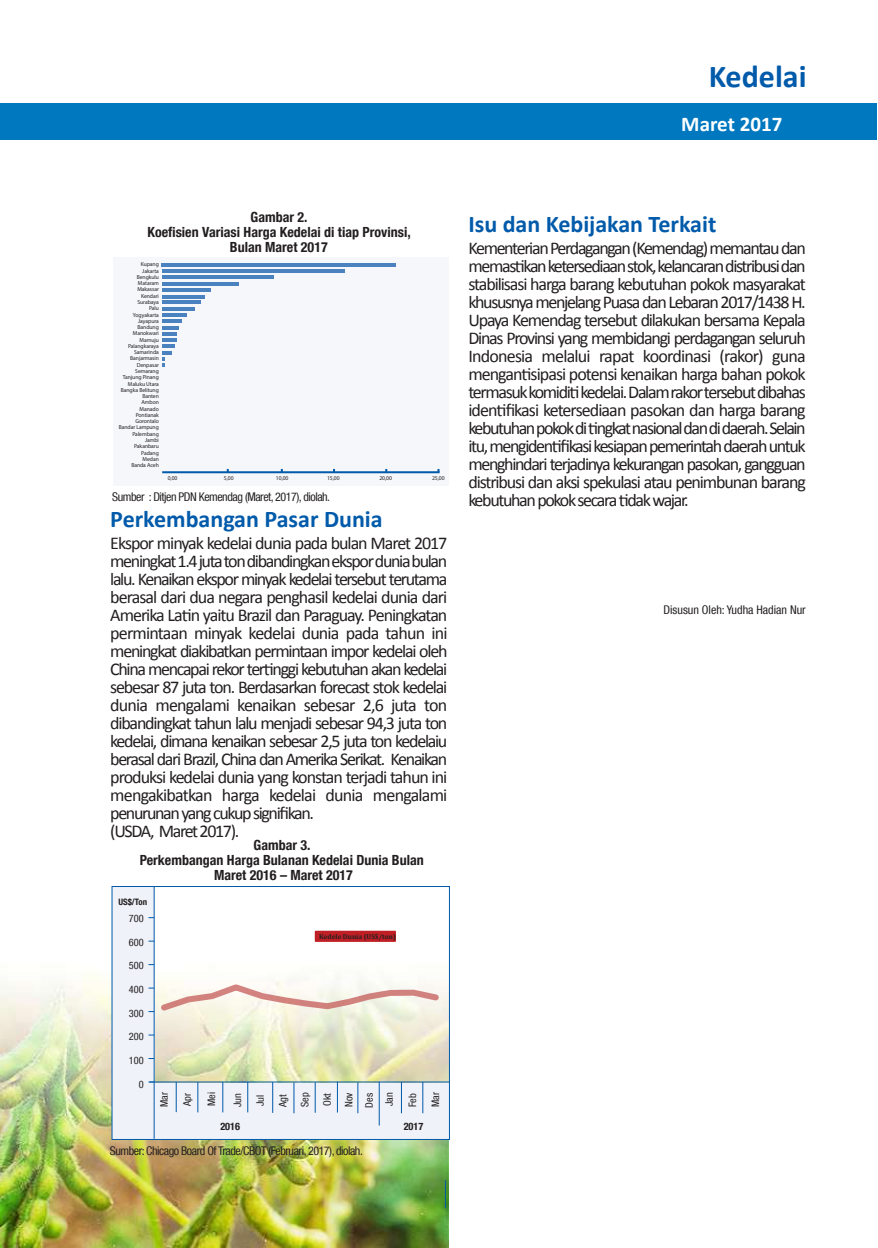
<style>
.page{position:relative;width:878px;height:1248px;background:#fff}
.page>*{position:absolute;margin:0;border:0;box-sizing:border-box;transform-origin:0 0}
.t1{font:700 32px "Calibri";color:#015aaa}
.t2{font:700 24px "Calibri";color:#015aaa}
.t3{font:700 21px "Calibri";color:#fff}
.t4{font:18px/18px "Calibri";letter-spacing:-.07em;color:#231f20}
.t5{font:700 condensed 14px/15px "Helvetica Neue LT Com";color:#231f20;text-align:center}
.t6{font:condensed 12px "Helvetica Neue LT Com";letter-spacing:-.04em;color:#231f20}
.t7{font:condensed 12px "Helvetica Neue LT Com";color:#231f20}
.t8{font:condensed 10.4px/22.4px "Helvetica Neue LT Com";color:#231f20}
.t9{font:700 condensed 10.4px "Helvetica Neue LT Com";color:#231f20}
.t10{font:700 condensed 8.8px "Helvetica Neue LT Com";color:#231f20}
.t11{font:700 7px "Cambria";color:#231f20}
.t12{font:5.8px/6.2px "Myriad Pro";letter-spacing:-.01em;color:#231f20;text-align:right}
</style>
<div class="page">
<img style="left:0;top:948px;width:449px;height:300px">
<div style="left:0;top:104px;width:877px;height:36px;background:#0078c0"></div>
<svg style="left:445px;top:1180px;width:1px;height:28px"></svg>
<div style="left:113px;top:257px;width:336px;height:228px;background:#eff2f9"></div>
<hr style="left:162px;top:338px;width:15px;height:4px;background:#4a81bf">
<hr style="left:162px;top:332px;width:15px;height:4px;background:#4a81bf">
<hr style="left:162px;top:344px;width:13px;height:4px;background:#4a81bf">
<hr style="left:162px;top:326px;width:17px;height:3px;background:#4a81bf">
<hr style="left:162px;top:275px;width:112px;height:4px;background:#4a81bf">
<hr style="left:162px;top:319px;width:20px;height:4px;background:#4a81bf">
<hr style="left:162px;top:313px;width:25px;height:4px;background:#4a81bf">
<hr style="left:162px;top:295px;width:43px;height:3px;background:#4a81bf">
<hr style="left:162px;top:288px;width:49px;height:4px;background:#4a81bf">
<hr style="left:162px;top:282px;width:77px;height:3px;background:#4a81bf">
<hr style="left:162px;top:269px;width:183px;height:4px;background:#4a81bf">
<hr style="left:162px;top:263px;width:234px;height:3px;background:#4a81bf">
<hr style="left:162px;top:307px;width:32px;height:4px;background:#4a81bf">
<hr style="left:162px;top:301px;width:38px;height:3px;background:#4a81bf">
<hr style="left:162px;top:471px;width:278px;height:2px;background:#015aaa">
<hr style="left:162px;top:351px;width:10px;height:4px;background:#4a81bf">
<svg style="left:162px;top:357px;width:3px;height:10px"></svg>
<div style="left:112px;top:886px;width:42px;height:253px;background:#eff2f9"></div>
<div style="left:154px;top:1083px;width:295px;height:56px;background:#eff2f9"></div>
<hr style="left:154px;top:886px;width:1px;height:253px;background:#015aaa">
<hr style="left:176px;top:1082px;width:1px;height:30px;background:#015aaa">
<hr style="left:422px;top:1082px;width:1px;height:31px;background:#015aaa">
<hr style="left:315px;top:1082px;width:1px;height:31px;background:#015aaa">
<hr style="left:149px;top:1082px;width:300px;height:1px;background:#015aaa">
<hr style="left:272px;top:1082px;width:1px;height:31px;background:#015aaa">
<hr style="left:247px;top:1082px;width:1px;height:30px;background:#015aaa">
<hr style="left:222px;top:1082px;width:1px;height:30px;background:#015aaa">
<hr style="left:197px;top:1082px;width:1px;height:30px;background:#015aaa">
<div style="left:112px;top:886px;width:338px;height:254px;border:1px solid #015aaa"></div>
<div style="left:315px;top:931px;width:81px;height:11px;background:#c02025;border:2px solid #c02025"></div>
<hr style="left:401px;top:1082px;width:1px;height:31px;background:#015aaa">
<hr style="left:293px;top:1082px;width:1px;height:31px;background:#015aaa">
<svg style="left:161px;top:984px;width:278px;height:27px"></svg>
<hr style="left:337px;top:1082px;width:1px;height:31px;background:#015aaa">
<hr style="left:357px;top:1082px;width:1px;height:31px;background:#015aaa">
<hr style="left:379px;top:1082px;width:1px;height:44px;background:#015aaa">
<h1 class="t1" style="left:709px;top:56px;width:99px">Kedelai</h1>
<p class="t3" style="left:681px;top:110px;width:102px">Maret 2017</p>
<p class="t5" style="left:148px;top:210px;width:265px">Gambar 2.<br>Koefisien Variasi Harga Kedelai di tiap Provinsi,<br>Bulan Maret 2017</p>
<p class="t12" style="left:119px;top:261px;width:42px">Kupang<br>Jakarta<br>Bengkulu<br>Mataram<br>Makassar<br>Kendari<br>Surabaya<br>Palu<br>Yogyakarta<br>Jayapura<br>Bandung<br>Manokwari<br>Mamuju<br>Palangkaraya<br>Samarinda<br>Banjarmasin<br>Denpasar<br>Semarang<br>Tanjung Pinang<br>Maluku Utara<br>Bangka Belitung<br>Banten<br>Ambon<br>Manado<br>Pontianak<br>Gorontalo<br>Bandar Lampung<br>Palembang<br>Jambi<br>Pakanbaru<br>Padang<br>Medan<br>Banda Aceh</p>
<p class="t12" style="left:168px;top:475px;width:11px">0,00</p>
<p class="t12" style="left:224px;top:475px;width:11px">5,00</p>
<p class="t12" style="left:276px;top:475px;width:14px">10,00</p>
<p class="t12" style="left:327px;top:475px;width:14px">15,00</p>
<p class="t12" style="left:379px;top:475px;width:14px">20,00</p>
<p class="t12" style="left:432px;top:475px;width:14px">25,00</p>
<p class="t6" style="left:112px;top:490px;width:219px">Sumber : Ditjen PDN Kemendag (Maret, 2017), diolah.</p>
<h2 class="t2" style="left:110px;top:503px;width:274px">Perkembangan Pasar Dunia</h2>
<p class="t4" style="left:110px;top:534px;width:339px">Ekspor minyak kedelai dunia pada bulan Maret 2017 meningkat 1.4 juta ton dibandingkan ekspor dunia bulan lalu. Kenaikan ekspor minyak kedelai tersebut terutama berasal dari dua negara penghasil kedelai dunia dari Amerika Latin yaitu Brazil dan Paraguay. Peningkatan permintaan minyak kedelai dunia pada tahun ini meningkat diakibatkan permintaan impor kedelai oleh China mencapai rekor tertinggi kebutuhan akan kedelai sebesar 87 juta ton. Berdasarkan forecast stok kedelai dunia mengalami kenaikan sebesar 2,6 juta ton dibandingkat tahun lalu menjadi sebesar 94,3 juta ton kedelai, dimana kenaikan sebesar 2,5 juta ton kedelaiu berasal dari Brazil, China dan Amerika Serikat. Kenaikan produksi kedelai dunia yang konstan terjadi tahun ini mengakibatkan harga kedelai dunia mengalami penurunan yang cukup signifikan.<br>(USDA, Maret 2017).</p>
<p class="t5" style="left:140px;top:838px;width:285px">Gambar 3.<br>Perkembangan Harga Bulanan Kedelai Dunia Bulan<br>Maret 2016 – Maret 2017</p>
<p class="t10" style="left:118px;top:896px;width:30px">US$/Ton</p>
<p class="t8" style="left:129px;top:907px;width:16px">700</p>
<p class="t8" style="left:129px;top:931px;width:16px">600</p>
<p class="t8" style="left:129px;top:954px;width:16px">500</p>
<p class="t8" style="left:129px;top:978px;width:16px">400</p>
<p class="t8" style="left:129px;top:1002px;width:16px">300</p>
<p class="t8" style="left:129px;top:1025px;width:16px">200</p>
<p class="t8" style="left:129px;top:1049px;width:16px">100</p>
<p class="t8" style="left:139px;top:1073px;width:6px">0</p>
<p class="t11" style="left:319px;top:932px;width:78px">Kedele Dunia (US$/ton)</p>
<p class="t8" style="left:153px;top:1107px;width:16px;rotate:-90deg">Mar</p>
<p class="t8" style="left:401px;top:1107px;width:15px;rotate:-90deg">Feb</p>
<p class="t8" style="left:424px;top:1107px;width:16px;rotate:-90deg">Mar</p>
<p class="t9" style="left:220px;top:1120px;width:21px">2016</p>
<p class="t8" style="left:176px;top:1106px;width:15px;rotate:-90deg">Apr</p>
<p class="t8" style="left:200px;top:1106px;width:15px;rotate:-90deg">Mei</p>
<p class="t8" style="left:226px;top:1107px;width:17px;rotate:-90deg">Jun<br>Jul<br>Agt<br>Sep</p>
<p class="t8" style="left:338px;top:1108px;width:17px;line-height:20.2px;text-align:justify;rotate:-90deg">Nov Des Jan</p>
<p class="t8" style="left:316px;top:1106px;width:14px;rotate:-90deg">Okt</p>
<p class="t9" style="left:404px;top:1120px;width:21px">2017</p>
<p class="t6" style="left:110px;top:1143px;width:254px">Sumber: Chicago Board Of Trade/CBOT (Februari, 2017), diolah.</p>
<h2 class="t2" style="left:468px;top:209px;width:249px">Isu dan Kebijakan Terkait</h2>
<p class="t4" style="left:468px;top:239px;width:339px;text-align:justify">Kementerian Perdagangan (Kemendag) memantau dan memastikan ketersediaan stok, kelancaran distribusi dan stabilisasi harga barang kebutuhan pokok masyarakat khususnya menjelang Puasa dan Lebaran 2017/1438 H.<br>Upaya Kemendag tersebut dilakukan bersama Kepala Dinas Provinsi yang membidangi perdagangan seluruh Indonesia melalui rapat koordinasi (rakor) guna mengantisipasi potensi kenaikan harga bahan pokok termasuk komiditi kedelai. Dalam rakor tersebut dibahas identifikasi ketersediaan pasokan dan harga barang kebutuhan pokok di tingkat nasional dan di daerah. Selain itu, mengidentifikasi kesiapan pemerintah daerah untuk menghindari terjadinya kekurangan pasokan, gangguan distribusi dan aksi spekulasi atau penimbunan barang kebutuhan pokok secara tidak wajar.</p>
<p class="t7" style="left:664px;top:603px;width:144px">Disusun Oleh: Yudha Hadian Nur</p>
</div>
